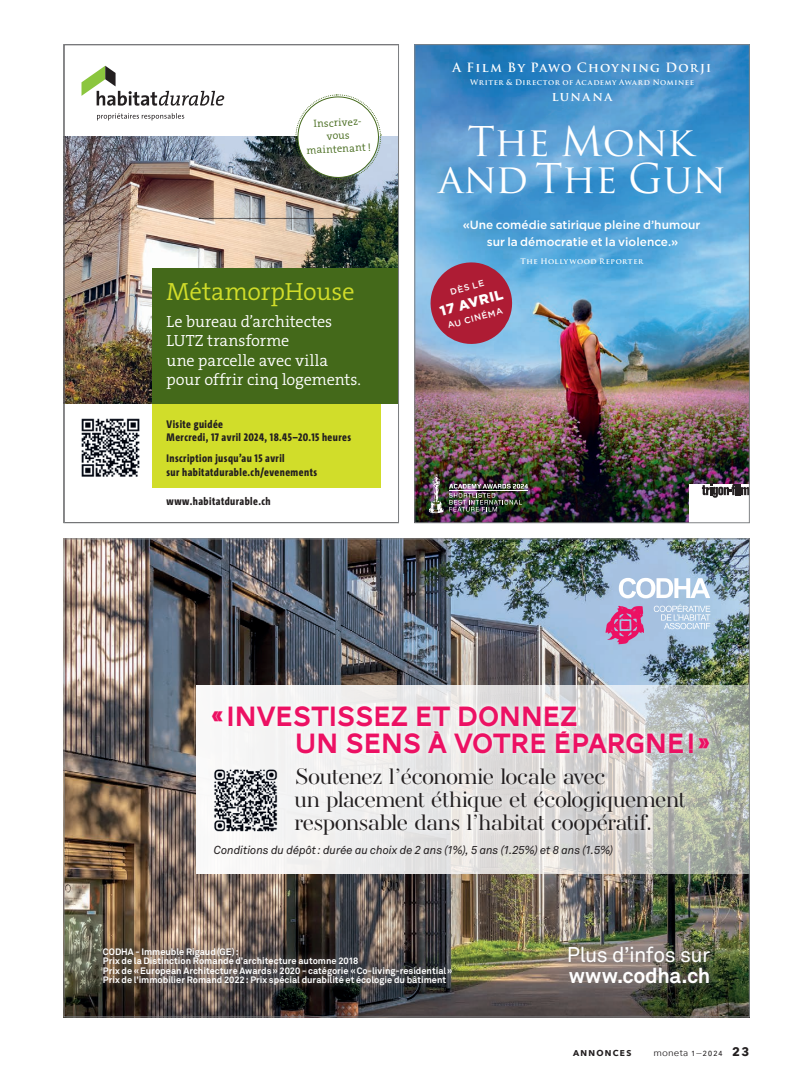
<style>
.page{position:relative;width:808px;height:1088px;background:#fff}
.page>*{position:absolute;margin:0;border:0;box-sizing:border-box;transform-origin:0 0}
.t1{font:40px/37.2px "Trajan Pro";letter-spacing:-.015em;color:#fff;text-align:center}
.t2{font:28.75px/26.5px "AW Conqueror Carved One";letter-spacing:-.02em;color:#ec1163}
.t3{font:300 25px "The Serif B W4";letter-spacing:-.01em;color:#d1dd2a}
.t4{font:23px/23px "AW Conqueror Std Didot";letter-spacing:-.03em;color:#231f20}
.t5{font:21.12px "Akkurat Pro";letter-spacing:-.025em;color:#fff}
.t6{font:700 21.12px "Akkurat Pro";letter-spacing:-.01em;color:#fff}
.t7{font:300 16.25px/19.4px "The Serif B W4";letter-spacing:-.005em;color:#fff}
.t8{font:900 13.75px "Gotham";color:#fff}
.t9{font:700 12.5px "Trajan Pro";letter-spacing:.1em;color:#fff}
.t10{font:500 11.88px/17.8px "Gotham";color:#fff;text-align:center}
.t11{font:italic 11.5px "Akkurat Pro";letter-spacing:-.015em;color:#231f20}
.t12{font:800 11.25px/13.8px "The Sans Cd LF8";letter-spacing:.04em;color:#231f20}
.t13{font:300 10.62px/13.1px "The Serif B W4";color:#44691a;text-align:center}
.t14{font:9.75px "Avenir Next";letter-spacing:.015em;color:#231f20}
.t15{font:700 9.25px/9.2px "Akkurat Pro";color:#fff}
.t16{font:500 8.75px "Gotham";color:#fff}
.t17{font:700 8.5px "Avenir Next";letter-spacing:.15em;color:#231f20}
.t18{font:700 7.5px "Trajan Pro";letter-spacing:.07em;color:#fff}
.s1{font-weight:700;font-size:12.25px}
</style>
<div class="page">
<img style="left:66px;top:137px;width:331px;height:267px">
<svg style="left:199px;top:218px;width:183px;height:1px"></svg>
<div style="left:152px;top:367px;width:229px;height:120px;background:#d1dd2a"></div>
<div style="left:152px;top:268px;width:247px;height:136px;background:#44691a"></div>
<img style="left:81px;top:418px;width:59px;height:59px">
<svg style="left:295px;top:94px;width:86px;height:86px"></svg>
<svg style="left:81px;top:66px;width:143px;height:40px"></svg>
<svg style="left:97px;top:113px;width:87px;height:7px"></svg>
<div style="left:64px;top:44px;width:335px;height:479px;border:1px solid #808285"></div>
<img style="left:417px;top:46px;width:330px;height:475px">
<div style="left:689px;top:484px;width:60px;height:39px;background:#fff"></div>
<svg style="left:702px;top:484px;width:45px;height:14px"></svg>
<img style="left:428px;top:473px;width:100px;height:40px">
<svg style="left:426px;top:258px;width:90px;height:90px;background:#9e5573"></svg>
<div style="left:415px;top:44px;width:334px;height:479px;border:1px solid #808285"></div>
<img style="left:66px;top:541px;width:681px;height:474px">
<div style="left:190px;top:691px;width:559px;height:201px;background:#231f20;opacity:.25"></div>
<svg style="left:196px;top:686px;width:551px;height:188px"></svg>
<svg style="left:207px;top:701px;width:508px;height:140px"></svg>
<div style="left:95px;top:940px;width:365px;height:53px;background:#6c6d70;opacity:.8"></div>
<svg style="left:619px;top:578px;width:91px;height:20px"></svg>
<svg style="left:654px;top:604px;width:56px;height:25px"></svg>
<svg style="left:605px;top:606px;width:39px;height:38px"></svg>
<img style="left:560px;top:938px;width:158px;height:54px">
<img style="left:212px;top:766px;width:67px;height:68px">
<h3 class="t9" style="left:452px;top:60px;width:260px">A Film By Pawo Choyning Dorji</h3>
<p class="t18" style="left:470px;top:78px;width:226px">Writer &amp; Director of Academy Award Nominee</p>
<h3 class="t9" style="left:552px;top:89px;width:62px">lunana</h3>
<p class="t13" style="left:305px;top:118px;width:66px;rotate:-3deg">Inscrivez&shy;vous maintenant !</p>
<h1 class="t1" style="left:438px;top:123px;width:289px">The Monk and The Gun</h1>
<h3 class="t3" style="left:167px;top:276px;width:190px">MétamorpHouse</h3>
<h3 class="t7" style="left:167px;top:312px;width:196px">Le bureau d’architectes<br>LUTZ transforme<br>une parcelle avec villa pour offrir cinq logements.</h3>
<p class="t12" style="left:167px;top:416px;width:186px">Visite guidée<br>Mercredi, 17 avril 2024, 18.45–20.15 heures</p>
<p class="t12" style="left:167px;top:451px;width:152px">Inscription jusqu’au 15 avril<br>sur habitatdurable.ch/evenements</p>
<p class="t12" style="left:167px;top:494px;width:106px">www.habitatdurable.ch</p>
<p class="t10" style="left:463px;top:215px;width:239px">«Une comédie satirique pleine d’humour sur la démocratie et la violence.»</p>
<p class="t18" style="left:520px;top:257px;width:124px">The Hollywood Reporter</p>
<p class="t16" style="left:449px;top:286px;width:36px;rotate:-15deg">DÈS LE</p>
<h3 class="t8" style="left:438px;top:302px;width:66px;rotate:-15deg">17 AVRIL</h3>
<p class="t16" style="left:446px;top:320px;width:59px;rotate:-15deg">AU CINÉMA</p>
<h2 class="t2" style="left:294px;top:706px;width:416px;text-indent:-83px">«INVESTISSEZ ET DONNEZ<br>UN SENS À VOTRE ÉPARGNE!»</h2>
<h3 class="t4" style="left:294px;top:767px;width:393px">Soutenez l’économie locale avec<br>un placement éthique et écologiquement responsable dans l’habitat coopératif.</h3>
<p class="t11" style="left:214px;top:843px;width:401px">Conditions du dépôt: durée au choix de 2 ans (1%), 5 ans (1.25%) et 8 ans (1.5%)</p>
<p class="t15" style="left:103px;top:947px;width:351px">CODHA - Immeuble Rigaud(GE):<br>Prix de la Distinction Romande d’architecture automne 2018<br>Prix de «European Architecture Awards» 2020 - catégorie «Co-living-residential» Prix de l’immobilier Romand 2022: Prix spécial durabilité et écologie du bâtiment</p>
<h3 class="t5" style="left:567px;top:942px;width:145px">Plus d’infos sur</h3>
<h3 class="t6" style="left:569px;top:962px;width:143px">www.codha.ch</h3>
<p class="t17" style="left:573px;top:1046px;width:60px">ANNONCES</p>
<p class="t14" style="left:653px;top:1044px;width:98px">moneta 1—2024 <span class="s1">23</span></p>
</div>
